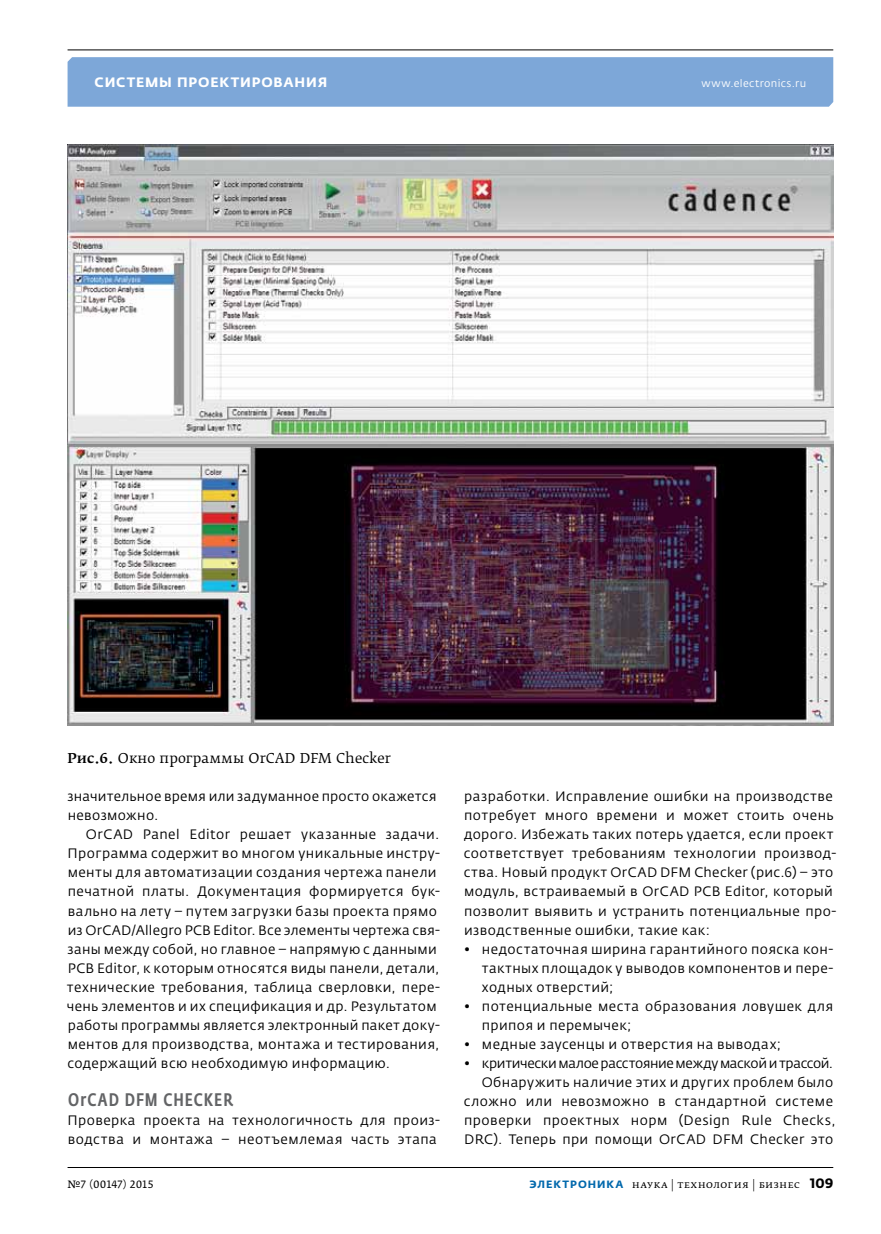
<style>
.page{position:relative;width:881px;height:1234px;background:#fff}
.page>*{position:absolute;margin:0;border:0;box-sizing:border-box;transform-origin:0 0}
.t1{font:500 18px "Fedra Sans Cond Pro";letter-spacing:.06em;color:#636466}
.t2{font:13.5px/19px "Fedra Sans Pro";letter-spacing:.03em;color:#000}
.t3{font:13.5px "Fedra Serif B Pro";letter-spacing:.005em;color:#000}
.t4{font:700 13.5px "Fedra Sans Alt Pro";letter-spacing:.06em;color:#fff}
.t5{font:10.5px "Fedra Serif B Pro";letter-spacing:.04em;color:#000}
.t6{font:10.5px "Fedra Sans Pro";letter-spacing:.035em;color:#fff}
.t7{font:10.5px "Fedra Serif A Pro";letter-spacing:.035em;color:#000}
.s1{font-weight:500}
.s2{font-family:"Fedra Sans Alt Pro";font-weight:700;color:#0068ac}
.s3{font-family:"Fedra Sans Pro";font-weight:700;font-size:13.5px}
</style>
<div class="page">
<div style="left:67px;top:57px;width:765px;height:50px;background:#7da7d8"></div>
<hr style="left:67px;top:49px;width:765px;height:1px;background:#000">
<hr style="left:68px;top:1166px;width:764px;height:1px;background:#000">
<img style="left:68px;top:144px;width:764px;height:581px">
<p class="t4" style="left:95px;top:74px;width:234px">Системы проектирования</p>
<p class="t6" style="left:701px;top:77px;width:106px">www.electronics.ru</p>
<p class="t3" style="left:68px;top:750px;width:325px"><span class="s1">Рис.6.</span> Окно программы OrCAD DFM Cheсker</p>
<p class="t2" style="left:67px;top:786px;width:370px">значительное время или задуманное просто окажется невозможно.</p>
<p class="t2" style="left:67px;top:824px;width:374px;text-indent:19px">OrCAD Panel Editor решает указанные задачи.<br>Программа содержит во многом уникальные инстру&shy;менты для автоматизации создания чертежа панели печатной платы. Документация формируется бук&shy;вально на лету – путем загрузки базы проекта прямо из OrCAD/Allegro PCB Editor. Все элементы чертежа свя&shy;заны между собой, но главное – напрямую с данными PCB Editor, к которым относятся виды панели, детали, технические требования, таблица сверловки, пере&shy;чень элементов и их спецификация и др. Результатом работы программы является электронный пакет доку&shy;ментов для производства, монтажа и тестирования, содержащий всю необходимую информацию.</p>
<h1 class="t1" style="left:68px;top:1088px;width:166px">ORCAD DFM CHECKER</h1>
<p class="t2" style="left:68px;top:1110px;width:374px">Проверка проекта на технологичность для произ&shy;водства и монтажа – неотъемлемая часть этапа</p>
<p class="t2" style="left:463px;top:786px;width:374px">разработки. Исправление ошибки на производстве потребует много времени и может стоить очень дорого. Избежать таких потерь удается, если проект соответствует требованиям технологии производ&shy;ства. Новый продукт OrCAD DFM Checker (рис.6) – это модуль, встраиваемый в OrCAD PCB Editor, который позволит выявить и устранить потенциальные про&shy;изводственные ошибки, такие как:</p>
<p class="t2" style="left:481px;top:939px;width:352px;text-align:justify;text-indent:-18px">• недостаточная ширина гарантийного пояска кон&shy;тактных площадок у выводов компонентов и пере&shy;ходных отверстий;</p>
<p class="t2" style="left:481px;top:996px;width:353px;text-indent:-18px">• потенциальные места образования ловушек для припоя и перемычек;</p>
<p class="t2" style="left:463px;top:1034px;width:318px">• медные заусенцы и отверстия на выводах;</p>
<p class="t2" style="left:463px;top:1053px;width:373px;text-align:right">• критически малое расстояние между маской и трассой.<br>Обнаружить наличие этих и других проблем было сложно или невозможно в стандартной системе проверки проектных норм (Design Rule Checks, DRC). Теперь при помощи OrCAD DFM Checker это</p>
<p class="t7" style="left:67px;top:1177px;width:87px">№7 (00147) 2015</p>
<p class="t5" style="left:529px;top:1177px;width:305px"><span class="s2">ЭЛЕКТРОНИКА</span> наука | технология | бизнес <span class="s3">109</span></p>
</div>
